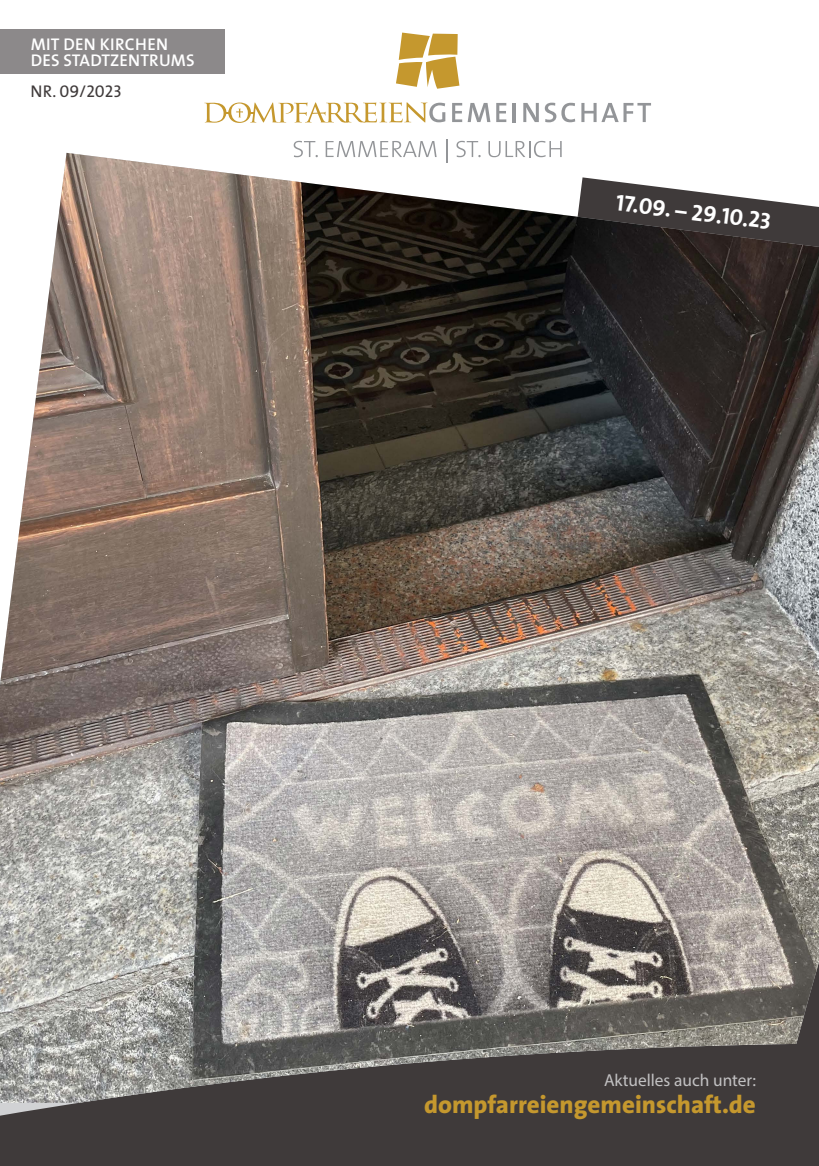
<style>
.page{position:relative;width:819px;height:1166px;background:#fff}
.page>*{position:absolute;margin:0;border:0;box-sizing:border-box;transform-origin:0 0}
.Einf__Abs{font:800 25.03px "The Sans";color:#c5982e}
.Einf__Abs-2{font:23.1px "The Sans Bold Caps";color:#fff}
.Einf__Abs-3{font:17.32px "Myriad Pro";color:#c2c1c2}
.Einf__Abs-4{font:600 16.97px "The Sans";letter-spacing:.015em;color:#fff}
.Einf__Abs-5{font:16.97px "The Sans Regular Caps";color:#3f3a3a}
</style>
<div class="page">
<div style="left:0;top:790px;width:819px;height:376px;background:#3f3a3a"></div>
<svg style="left:294px;top:141px;width:22px;height:12px"></svg>
<svg style="left:325px;top:141px;width:111px;height:12px"></svg>
<svg style="left:446px;top:139px;width:1px;height:14px"></svg>
<svg style="left:456px;top:141px;width:23px;height:12px"></svg>
<svg style="left:488px;top:141px;width:73px;height:12px"></svg>
<svg style="left:452px;top:103px;width:38px;height:19px"></svg>
<svg style="left:496px;top:103px;width:10px;height:19px"></svg>
<hr style="left:512px;top:103px;width:4px;height:19px;background:#939598">
<svg style="left:523px;top:103px;width:52px;height:19px"></svg>
<svg style="left:581px;top:103px;width:70px;height:19px"></svg>
<svg style="left:204px;top:102px;width:241px;height:21px"></svg>
<svg style="left:396px;top:33px;width:63px;height:56px"></svg>
<div style="left:0;top:30px;width:225px;height:44px;background:#8c898a"></div>
<img style="left:0;top:153px;width:819px;height:950px">
<p class="Einf__Abs-4" style="left:31px;top:30px;width:139px">MIT DEN KIRCHEN</p>
<p class="Einf__Abs-4" style="left:31px;top:46px;width:165px">DES STADTZENTRUMS</p>
<p class="Einf__Abs-5" style="left:31px;top:82px;width:93px">NR. 09/2023</p>
<p class="Einf__Abs-2" style="left:618px;top:183px;width:158px;rotate:7deg">17.09. – 29.10.23</p>
<p class="Einf__Abs-3" style="left:604px;top:1069px;width:153px">Aktuelles auch unter:</p>
<p class="Einf__Abs" style="left:424px;top:1083px;width:333px">dompfarreiengemeinschaft.de</p>
</div>
